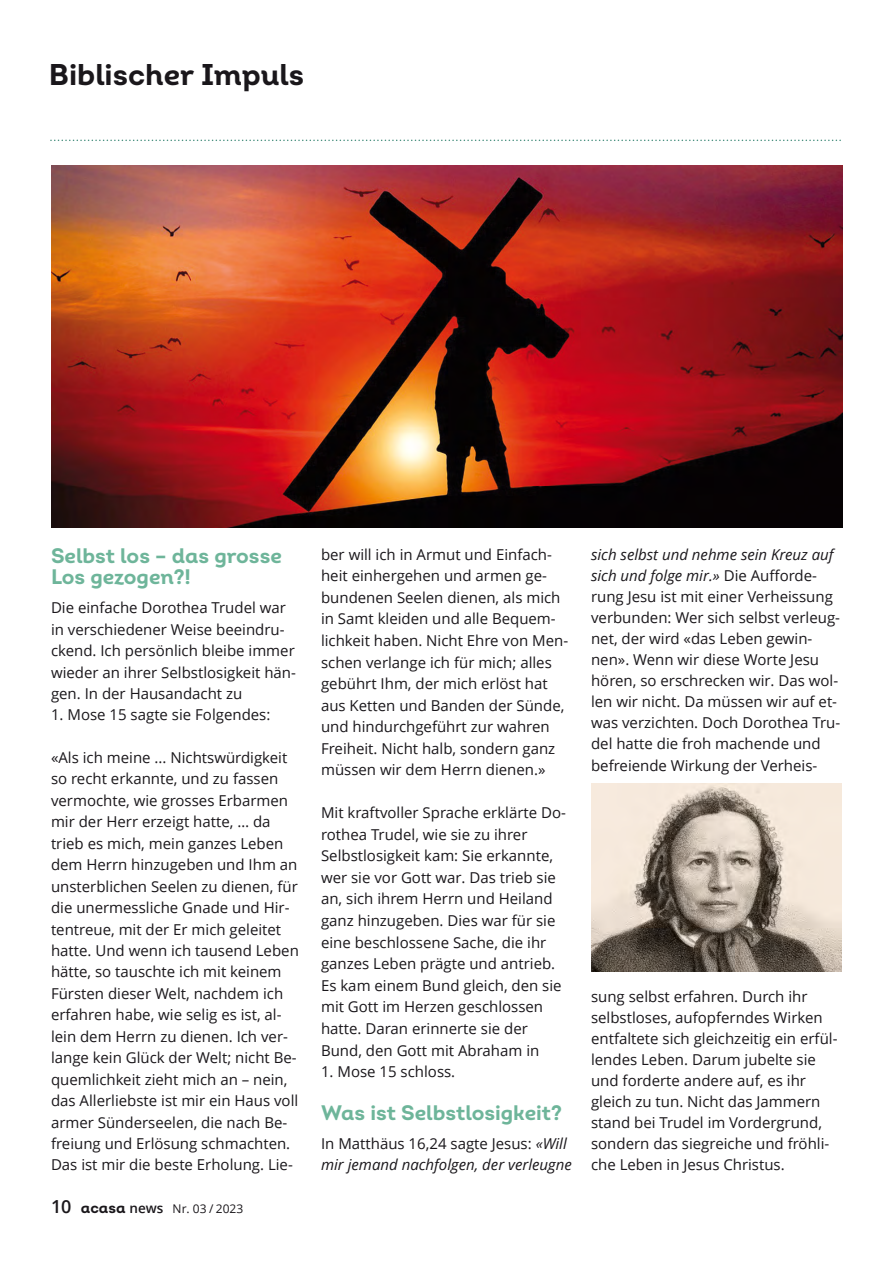
<style>
.page{position:relative;width:893px;height:1263px;background:#fff}
.page>*{position:absolute;margin:0;border:0;box-sizing:border-box;transform-origin:0 0}
.t1{font:30px "Intro Bold Alt";color:#1a171b}
.t2{font:21px/21.5px "Intro Bold Alt";color:#6eb59a}
.t3{font:15px/21.5px "Open Sans";color:#1a171b}
.t4{font:italic 15px/21.6px "Open Sans";color:#1a171b}
.t5{font:12px "Open Sans";color:#1a171b}
.s1{font-weight:600;font-size:18px}
.s2{font-family:"Intro Bold Alt";font-size:15px}
.s3{font-weight:600;font-size:13.5px}
.s4{font-style:normal}
.s5{font-style:italic}
</style>
<div class="page">
<svg style="left:51px;top:140px;width:790px;height:1px"></svg>
<img style="left:52px;top:166px;width:791px;height:361px">
<img style="left:591px;top:784px;width:251px;height:188px">
<h1 class="t1" style="left:49px;top:57px;width:257px">Biblischer Impuls</h1>
<h2 class="t2" style="left:51px;top:545px;width:232px">Selbst los – das grosse<br>Los gezogen?!</h2>
<p class="t3" style="left:51px;top:599px;width:246px">Die einfache Dorothea Trudel war in verschiedener Weise beeindru&shy;ckend. Ich persönlich bleibe immer wieder an ihrer Selbstlosigkeit hän&shy;gen. In der Hausandacht zu</p>
<p class="t3" style="left:51px;top:706px;width:221px">1. Mose 15 sagte sie Folgendes:</p>
<p class="t3" style="left:51px;top:748px;width:249px">«Als ich meine ... Nichtswürdigkeit so recht erkannte, und zu fassen vermochte, wie grosses Erbarmen mir der Herr erzeigt hatte, … da trieb es mich, mein ganzes Leben dem Herrn hinzugeben und Ihm an unsterblichen Seelen zu dienen, für die unermessliche Gnade und Hir&shy;tentreue, mit der Er mich geleitet hatte. Und wenn ich tausend Leben hätte, so tauschte ich mit keinem Fürsten dieser Welt, nachdem ich erfahren habe, wie selig es ist, al&shy;lein dem Herrn zu dienen. Ich ver&shy;lange kein Glück der Welt; nicht Be&shy;quemlichkeit zieht mich an – nein, das Allerliebste ist mir ein Haus voll armer Sünderseelen, die nach Be&shy;freiung und Erlösung schmachten.<br>Das ist mir die beste Erholung. Lie-</p>
<p class="t5" style="left:51px;top:1204px;width:194px"><span class="s1">10</span> <span class="s2">acasa</span> <span class="s3">news</span> Nr. 03 / 2023</p>
<p class="t3" style="left:321px;top:545px;width:249px">ber will ich in Armut und Einfach&shy;heit einhergehen und armen ge&shy;bundenen Seelen dienen, als mich in Samt kleiden und alle Bequem&shy;lichkeit haben. Nicht Ehre von Men&shy;schen verlange ich für mich; alles gebührt Ihm, der mich erlöst hat aus Ketten und Banden der Sünde, und hindurchgeführt zur wahren<br>Freiheit. Nicht halb, sondern ganz müssen wir dem Herrn dienen.»</p>
<p class="t3" style="left:321px;top:803px;width:246px">Mit kraftvoller Sprache erklärte Do&shy;rothea Trudel, wie sie zu ihrer<br>Selbstlosigkeit kam: Sie erkannte, wer sie vor Gott war. Das trieb sie an, sich ihrem Herrn und Heiland ganz hinzugeben. Dies war für sie eine beschlossene Sache, die ihr ganzes Leben prägte und antrieb.<br>Es kam einem Bund gleich, den sie mit Gott im Herzen geschlossen hatte. Daran erinnerte sie der<br>Bund, den Gott mit Abraham in</p>
<p class="t3" style="left:321px;top:1062px;width:136px">1. Mose 15 schloss.</p>
<h2 class="t2" style="left:321px;top:1102px;width:243px">Was ist Selbstlosigkeit?</h2>
<p class="t4" style="left:321px;top:1134px;width:252px"><span class="s4">In Matthäus 16,24 sagte Jesus:</span> «Will mir jemand nachfolgen, der verleugne</p>
<p class="t3" style="left:591px;top:545px;width:251px"><span class="s5">sich selbst und nehme sein Kreuz auf sich und folge mir.»</span> Die Aufforde&shy;rung Jesu ist mit einer Verheissung verbunden: Wer sich selbst verleug&shy;net, der wird «das Leben gewin&shy;nen». Wenn wir diese Worte Jesu hören, so erschrecken wir. Das wol&shy;len wir nicht. Da müssen wir auf et&shy;was verzichten. Doch Dorothea Tru&shy;del hatte die froh machende und befreiende Wirkung der Verheis-</p>
<p class="t3" style="left:591px;top:987px;width:248px">sung selbst erfahren. Durch ihr selbstloses, aufopferndes Wirken entfaltete sich gleichzeitig ein erfül&shy;lendes Leben. Darum jubelte sie und forderte andere auf, es ihr gleich zu tun. Nicht das Jammern stand bei Trudel im Vordergrund, sondern das siegreiche und fröhli&shy;che Leben in Jesus Christus.</p>
</div>
